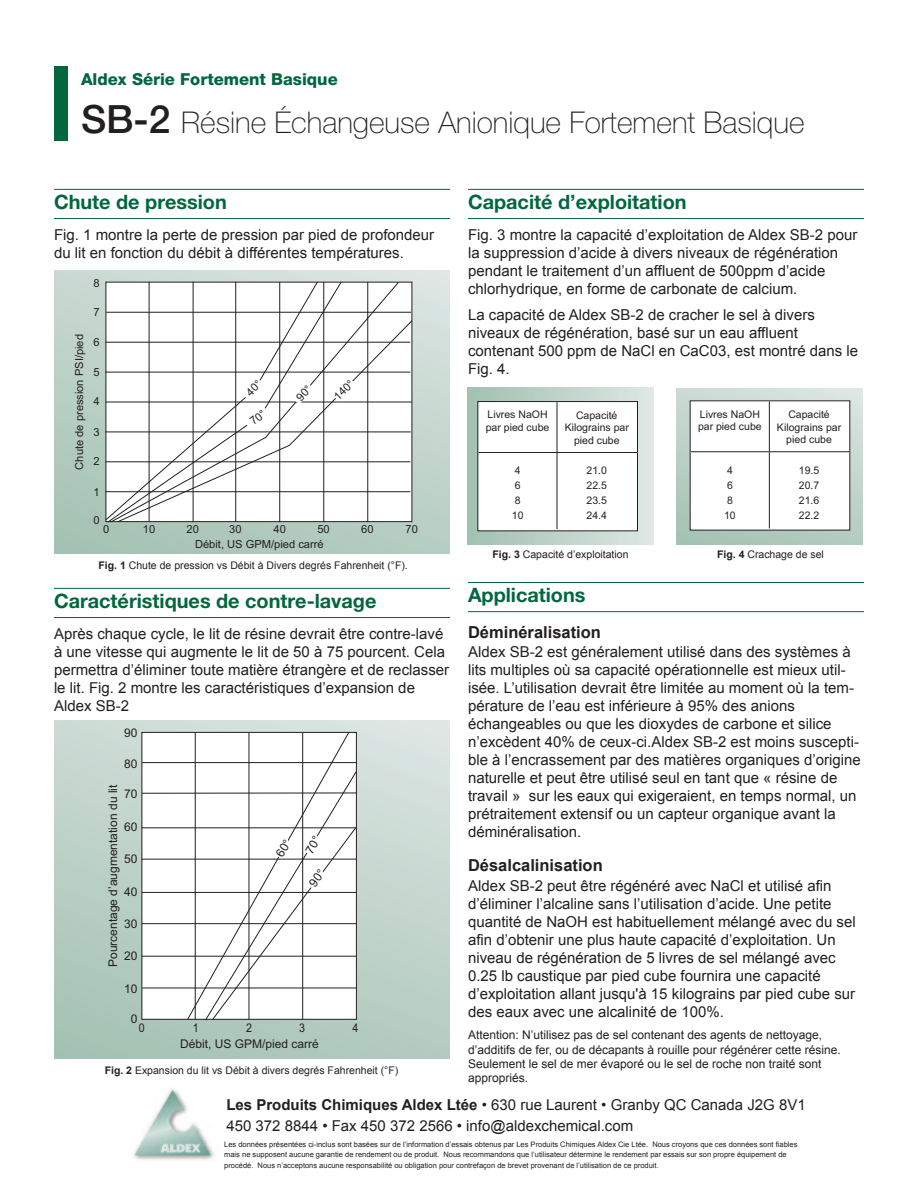
<style>
.page{position:relative;width:918px;height:1188px;background:#fff}
.page>*{position:absolute;margin:0;border:0;box-sizing:border-box;transform-origin:0 0}
.t1{font:100 30px "Helvetica ISVT";color:#231f20}
.t2{font:700 19.8px "Helvetica ISVT";color:#00673e}
.t3{font:700 16.5px "Arial";color:#231f20}
.t4{font:800 16.5px "Helvetica ISVT";color:#00673e}
.t5{font:15px/18px "Arial";color:#231f20}
.t6{font:12px/14.2px "Arial";color:#231f20}
.t7{font:12px "Arial";color:#231f20;scale:.89 1}
.t8{font:11.1px "Arial";color:#231f20}
.t9{font:10.5px/12.6px "Arial";color:#231f20}
.t10{font:7.5px/10.5px "Arial";color:#231f20}
.s1{font-weight:500;font-size:39px}
.s2{font-weight:700}
</style>
<div class="page">
<img style="left:133px;top:1089px;width:82px;height:71px">
<div style="left:54px;top:66px;width:14px;height:75px;background:#00673e"></div>
<hr style="left:54px;top:189px;width:396px;height:1px;background:#00673e">
<hr style="left:54px;top:218px;width:396px;height:1px;background:#00673e">
<hr style="left:54px;top:588px;width:396px;height:1px;background:#00673e">
<hr style="left:54px;top:617px;width:396px;height:1px;background:#00673e">
<hr style="left:468px;top:189px;width:396px;height:1px;background:#00673e">
<hr style="left:468px;top:218px;width:396px;height:1px;background:#00673e">
<hr style="left:468px;top:582px;width:396px;height:1px;background:#00673e">
<hr style="left:468px;top:611px;width:396px;height:1px;background:#00673e">
<div style="left:54px;top:270px;width:395px;height:284px;background:linear-gradient(to bottom,#d3dfda,#abc6b8)"></div>
<div style="left:54px;top:721px;width:396px;height:337px;background:linear-gradient(to bottom,#d5e0dc,#aac6b8)"></div>
<div style="left:142px;top:732px;width:214px;height:287px;background:#fff"></div>
<hr style="left:142px;top:923px;width:214px;height:1px;background:#231f20">
<hr style="left:142px;top:762px;width:215px;height:1px;background:#231f20">
<hr style="left:142px;top:892px;width:215px;height:1px;background:#231f20">
<hr style="left:142px;top:956px;width:214px;height:1px;background:#231f20">
<hr style="left:142px;top:827px;width:214px;height:1px;background:#231f20">
<svg style="left:187px;top:731px;width:163px;height:289px"></svg>
<hr style="left:142px;top:793px;width:215px;height:1px;background:#231f20">
<hr style="left:142px;top:859px;width:214px;height:1px;background:#231f20">
<hr style="left:142px;top:988px;width:215px;height:1px;background:#231f20">
<div style="left:467px;top:388px;width:186px;height:157px;background:linear-gradient(to right,#a1c0b0,#dee6e4)"></div>
<div style="left:478px;top:402px;width:159px;height:129px;background:#fff"></div>
<div style="left:477px;top:401px;width:161px;height:130px;border:1px solid #231f20"></div>
<hr style="left:557px;top:402px;width:1px;height:127px;background:#231f20">
<hr style="left:478px;top:452px;width:160px;height:1px;background:#231f20">
<svg style="left:676px;top:388px;width:187px;height:157px;background:#bacdc4"></svg>
<div style="left:690px;top:401px;width:160px;height:129px;background:#fff"></div>
<hr style="left:769px;top:401px;width:1px;height:127px;background:#231f20">
<hr style="left:691px;top:451px;width:159px;height:1px;background:#231f20">
<svg style="left:105px;top:281px;width:308px;height:242px"></svg>
<svg style="left:205px;top:770px;width:152px;height:251px"></svg>
<p class="t4" style="left:81px;top:74px;width:258px">Aldex Série Fortement Basique</p>
<h1 class="t1" style="left:81px;top:112px;width:725px"><span class="s1">SB-2</span> Résine Échangeuse Anionique Fortement Basique</h1>
<h2 class="t2" style="left:54px;top:195px;width:174px">Chute de pression</h2>
<p class="t5" style="left:54px;top:225px;width:382px">Fig. 1 montre la perte de pression par pied de profondeur du lit en fonction du débit à différentes températures.</p>
<p class="t8" style="left:94px;top:276px;width:8px">8</p>
<p class="t8" style="left:72px;top:470px;width:137px;rotate:-90deg">Chute de pression PSI/pied</p>
<p class="t8" style="left:94px;top:305px;width:8px">7</p>
<p class="t8" style="left:94px;top:335px;width:8px">6</p>
<p class="t8" style="left:94px;top:365px;width:8px">5</p>
<p class="t8" style="left:94px;top:394px;width:8px">4</p>
<p class="t8" style="left:94px;top:425px;width:8px">3</p>
<p class="t8" style="left:94px;top:453px;width:8px">2</p>
<p class="t8" style="left:94px;top:484px;width:8px">1</p>
<p class="t8" style="left:94px;top:513px;width:8px">0</p>
<p class="t8" style="left:331px;top:393px;width:25px;rotate:-44deg">140°</p>
<p class="t8" style="left:103px;top:522px;width:8px">0</p>
<p class="t8" style="left:143px;top:522px;width:14px">10</p>
<p class="t8" style="left:187px;top:522px;width:14px">20</p>
<p class="t8" style="left:229px;top:522px;width:14px">30</p>
<p class="t8" style="left:274px;top:522px;width:14px">40</p>
<p class="t8" style="left:317px;top:522px;width:14px">50</p>
<p class="t8" style="left:361px;top:522px;width:14px">60</p>
<p class="t8" style="left:406px;top:522px;width:14px">70</p>
<p class="t8" style="left:195px;top:537px;width:130px">Débit, US GPM/pied carré</p>
<p class="t9" style="left:98px;top:559px;width:311px"><span class="s2">Fig. 1</span> Chute de pression vs Débit à Divers degrés Fahrenheit (°F).</p>
<h2 class="t2" style="left:54px;top:594px;width:324px">Caractéristiques de contre-lavage</h2>
<p class="t5" style="left:54px;top:624px;width:397px">Après chaque cycle, le lit de résine devrait être contre-lavé à une vitesse qui augmente le lit de 50 à 75 pourcent. Cela permettra d’éliminer toute matière étrangère et de reclasser le lit. Fig. 2 montre les caractéristiques d’expansion de Aldex SB-2</p>
<p class="t6" style="left:124px;top:726px;width:15px">90</p>
<p class="t6" style="left:124px;top:756px;width:15px">80</p>
<p class="t6" style="left:124px;top:787px;width:15px">70</p>
<p class="t6" style="left:106px;top:967px;width:184px;rotate:-90deg">Pourcentage d’augmentation du lit</p>
<p class="t6" style="left:124px;top:820px;width:15px">60</p>
<p class="t6" style="left:124px;top:852px;width:15px">50</p>
<p class="t6" style="left:124px;top:885px;width:15px">40</p>
<p class="t6" style="left:124px;top:917px;width:15px">30</p>
<p class="t6" style="left:124px;top:949px;width:15px">20</p>
<p class="t6" style="left:124px;top:981px;width:15px">10</p>
<p class="t6" style="left:131px;top:1012px;width:8px">0</p>
<p class="t7" style="left:139px;top:1020px;width:8px">0</p>
<p class="t7" style="left:193px;top:1020px;width:8px">1</p>
<p class="t7" style="left:246px;top:1020px;width:8px">2</p>
<p class="t7" style="left:299px;top:1020px;width:8px">3</p>
<p class="t7" style="left:353px;top:1020px;width:8px">4</p>
<p class="t6" style="left:180px;top:1037px;width:140px">Débit, US GPM/pied carré</p>
<p class="t9" style="left:105px;top:1064px;width:295px"><span class="s2">Fig. 2</span> Expansion du lit vs Débit à divers degrés Fahrenheit (°F)</p>
<h2 class="t2" style="left:468px;top:195px;width:220px">Capacité d’exploitation</h2>
<p class="t5" style="left:468px;top:225px;width:391px">Fig. 3 montre la capacité d’exploitation de Aldex SB-2 pour la suppression d’acide à divers niveaux de régénération pendant le traitement d’un affluent de 500ppm d’acide chlorhydrique, en forme de carbonate de calcium.</p>
<p class="t5" style="left:468px;top:306px;width:392px">La capacité de Aldex SB-2 de cracher le sel à divers niveaux de régénération, basé sur un eau affluent contenant 500 ppm de NaCl en CaC03, est montré dans le Fig. 4.</p>
<p class="t9" style="left:565px;top:409px;width:66px;text-align:center">Capacité<br>Kilograins par pied cube</p>
<p class="t9" style="left:698px;top:408px;width:65px">Livres NaOH par pied cube</p>
<p class="t9" style="left:727px;top:464px;width:7px">4</p>
<p class="t9" style="left:799px;top:464px;width:22px">19.5</p>
<p class="t9" style="left:727px;top:479px;width:7px">6</p>
<p class="t9" style="left:799px;top:479px;width:22px">20.7</p>
<p class="t9" style="left:727px;top:494px;width:7px">8</p>
<p class="t9" style="left:799px;top:494px;width:22px">21.6</p>
<p class="t9" style="left:724px;top:509px;width:13px">10</p>
<p class="t9" style="left:799px;top:509px;width:22px">22.2</p>
<p class="t9" style="left:777px;top:408px;width:66px;text-align:center">Capacité<br>Kilograins par pied cube</p>
<p class="t9" style="left:486px;top:409px;width:65px">Livres NaOH par pied cube</p>
<p class="t9" style="left:515px;top:464px;width:7px">4</p>
<p class="t9" style="left:587px;top:464px;width:22px">21.0</p>
<p class="t9" style="left:515px;top:479px;width:7px">6</p>
<p class="t9" style="left:587px;top:479px;width:22px">22.5</p>
<p class="t9" style="left:515px;top:494px;width:7px">8</p>
<p class="t9" style="left:587px;top:494px;width:22px">23.5</p>
<p class="t9" style="left:512px;top:509px;width:13px">10</p>
<p class="t9" style="left:587px;top:509px;width:22px">24.4</p>
<p class="t9" style="left:493px;top:548px;width:137px"><span class="s2">Fig. 3</span> Capacité d’exploitation</p>
<p class="t9" style="left:717px;top:548px;width:108px"><span class="s2">Fig. 4</span> Crachage de sel</p>
<h2 class="t2" style="left:468px;top:588px;width:119px">Applications</h2>
<p class="t3" style="left:468px;top:623px;width:134px">Déminéralisation</p>
<p class="t5" style="left:468px;top:643px;width:394px">Aldex SB-2 est généralement utilisé dans des systèmes à lits multiples où sa capacité opérationnelle est mieux util&shy;isée. L’utilisation devrait être limitée au moment où la tem&shy;pérature de l’eau est inférieure à 95% des anions échangeables ou que les dioxydes de carbone et silice n’excèdent 40% de ceux-ci.Aldex SB-2 est moins suscepti&shy;ble à l’encrassement par des matières organiques d’origine naturelle et peut être utilisé seul en tant que « résine de travail » sur les eaux qui exigeraient, en temps normal, un prétraitement extensif ou un capteur organique avant la déminéralisation.</p>
<p class="t3" style="left:468px;top:856px;width:136px">Désalcalinisation</p>
<p class="t5" style="left:468px;top:876px;width:389px">Aldex SB-2 peut être régénéré avec NaCl et utilisé afin d’éliminer l’alcaline sans l’utilisation d’acide. Une petite quantité de NaOH est habituellement mélangé avec du sel afin d’obtenir une plus haute capacité d’exploitation. Un niveau de régénération de 5 livres de sel mélangé avec 0.25 lb caustique par pied cube fournira une capacité d’exploitation allant jusqu'à 15 kilograins par pied cube sur des eaux avec une alcalinité de 100%.</p>
<p class="t6" style="left:468px;top:1028px;width:374px">Attention: N’utilisez pas de sel contenant des agents de nettoyage, d’additifs de fer, ou de décapants à rouille pour régénérer cette résine.<br>Seulement le sel de mer évaporé ou le sel de roche non traité sont appropriés.</p>
<p class="t5" style="left:226px;top:1094px;width:581px;line-height:21px"><span class="s2">Les Produits Chimiques Aldex Ltée</span> • 630 rue Laurent • Granby QC Canada J2G 8V1<br>450 372 8844 • Fax 450 372 2566 • info@aldexchemical.com</p>
<p class="t10" style="left:224px;top:1139px;width:575px">Les données présentées ci-inclus sont basées sur de l’information d’essais obtenus par Les Produits Chimiques Aldex Cie Ltée. Nous croyons que ces données sont fiables mais ne supposent aucune garantie de rendement ou de produit. Nous recommandons que l’utilisateur détermine le rendement par essais sur son propre équipement de procédé. Nous n’acceptons aucune responsabilité ou obligation pour contrefaçon de brevet provenant de l’utilisation de ce produit.</p>
</div>
